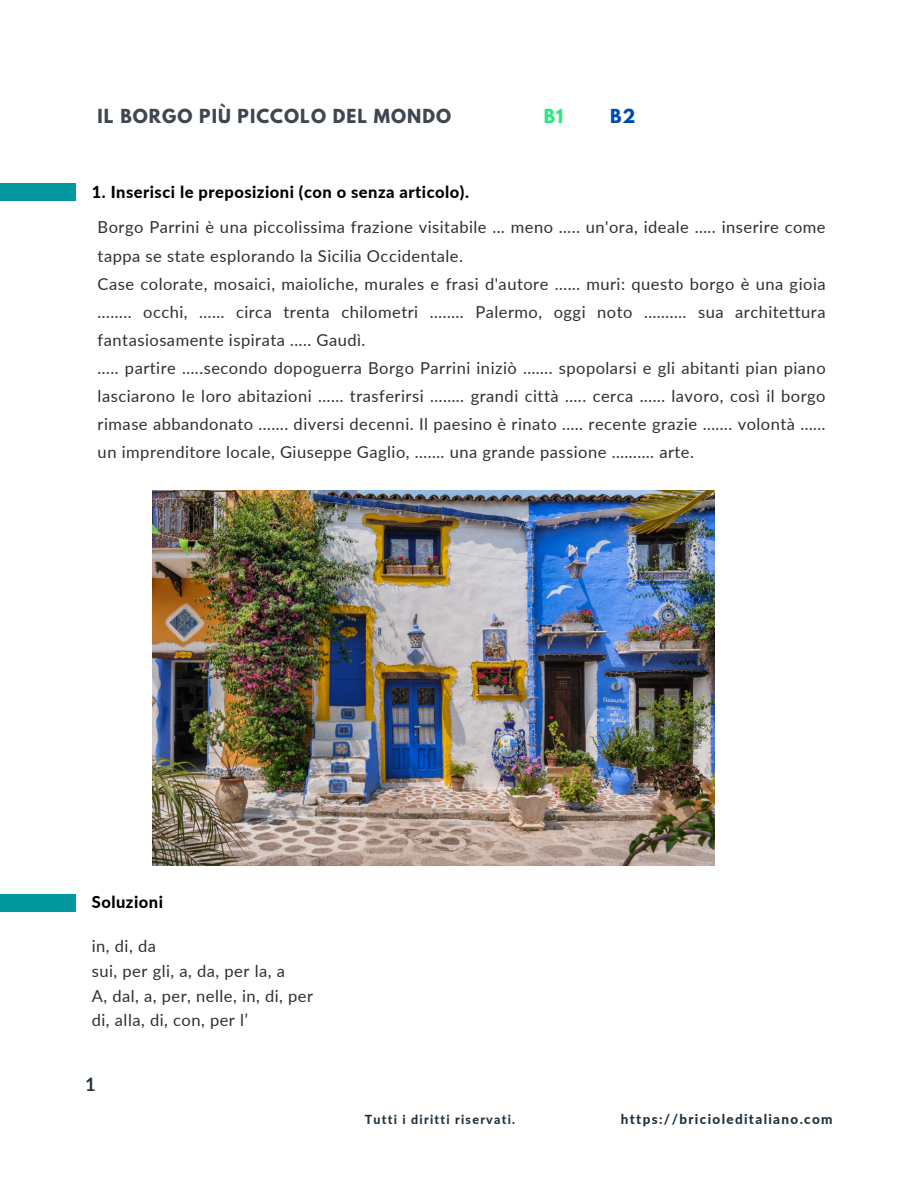
<style>
.page{position:relative;width:918px;height:1188px;background:#fff}
.page>*{position:absolute;margin:0;border:0;box-sizing:border-box;transform-origin:0 0}
.t1{font:700 18px "Aleo";color:#20313d}
.t2{font:700 17.1px "League Spartan";letter-spacing:.06em;color:#3f4652}
.t3{font:700 17.1px "League Spartan";color:#2ce87d}
.t4{font:700 17.1px "League Spartan";color:#004aad}
.t5{font:16.5px/28.2px "Lato";letter-spacing:.03em;color:#303030}
.t6{font:800 16.5px "Lato";letter-spacing:.03em;color:#000}
.t7{font:800 13.5px "Lato";letter-spacing:.1em;color:#20313d}
.t8{font:800 12.45px "Lato";letter-spacing:.1em;color:#20313d}
</style>
<div class="page">
<div style="left:0;top:183px;width:75px;height:18px;background:#03989e"></div>
<div style="left:0;top:894px;width:75px;height:17px;background:#03989e"></div>
<img style="left:152px;top:491px;width:563px;height:375px">
<h3 class="t2" style="left:98px;top:108px;width:355px">IL BORGO PIÙ PICCOLO DEL MONDO</h3>
<h3 class="t3" style="left:544px;top:108px;width:21px">B1</h3>
<h3 class="t4" style="left:610px;top:108px;width:27px">B2</h3>
<h2 class="t6" style="left:92px;top:181px;width:379px">1. Inserisci le preposizioni (con o senza articolo).</h2>
<p class="t5" style="left:98px;top:213px;width:730px">Borgo Parrini è una piccolissima frazione visitabile … meno ….. un'ora, ideale ….. inserire come tappa se state esplorando la Sicilia Occidentale.<br>Case colorate, mosaici, maioliche, murales e frasi d'autore …… muri: questo borgo è una gioia …….. occhi, …… circa trenta chilometri …….. Palermo, oggi noto ………. sua architettura fantasiosamente ispirata ….. Gaudì.<br>….. partire …..secondo dopoguerra Borgo Parrini iniziò ……. spopolarsi e gli abitanti pian piano lasciarono le loro abitazioni …… trasferirsi …….. grandi città ….. cerca …… lavoro, così il borgo rimase abbandonato ……. diversi decenni. Il paesino è rinato ….. recente grazie ……. volontà …… un imprenditore locale, Giuseppe Gaglio, ……. una grande passione ………. arte.</p>
<p class="t6" style="left:92px;top:892px;width:73px">Soluzioni</p>
<p class="t5" style="left:92px;top:933px;width:223px;line-height:24.8px">in, di, da<br>sui, per gli, a, da, per la, a<br>A, dal, a, per, nelle, in, di, per di, alla, di, con, per l’</p>
<h2 class="t1" style="left:86px;top:1074px;width:10px">1</h2>
<h3 class="t8" style="left:365px;top:1112px;width:152px">Tutti i diritti riservati.</h3>
<p class="t7" style="left:621px;top:1110px;width:213px">https://bricioleditaliano.com</p>
</div>
